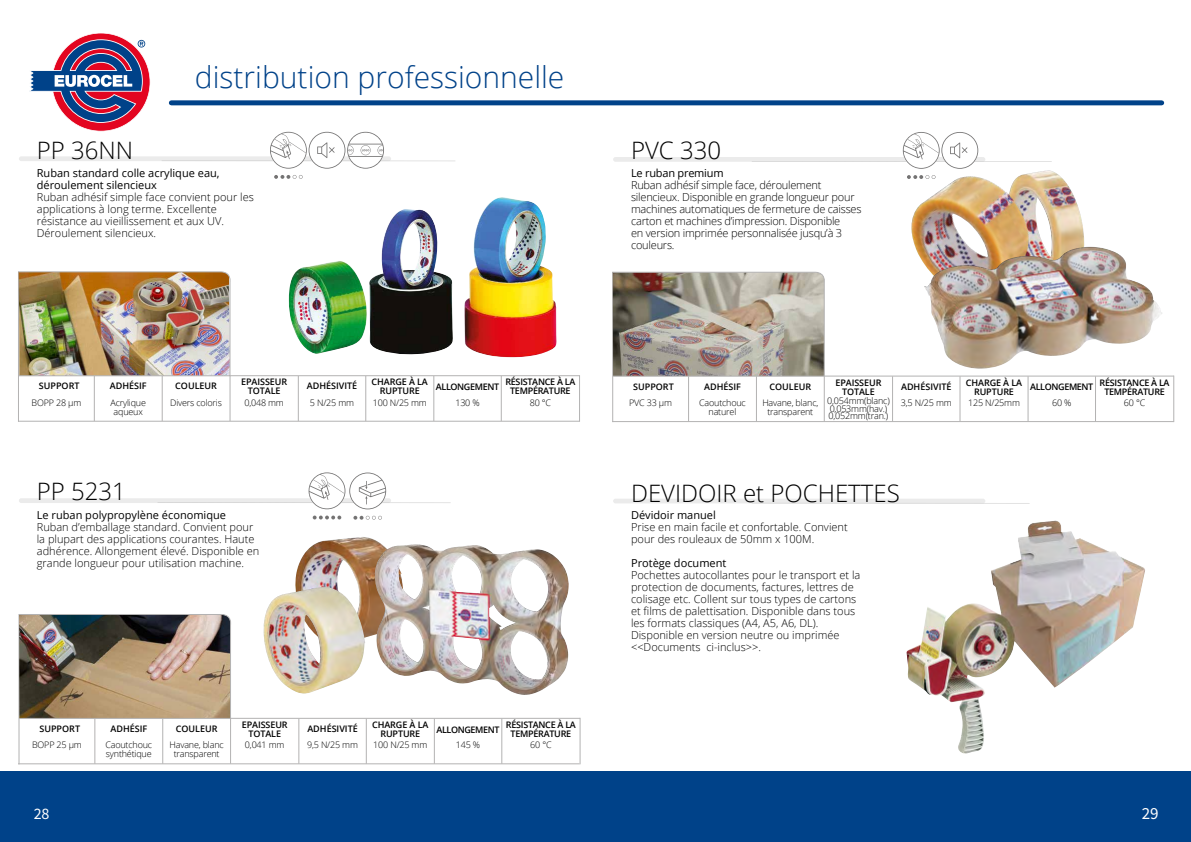
<style>
.page{position:relative;width:1191px;height:842px;background:#fff}
.page>*{position:absolute;margin:0;border:0;box-sizing:border-box;transform-origin:0 0}
.t1{font:300 30px "Open Sans";color:#004289}
.t2{font:300 24px "Open Sans";color:#000}
.t3{font:17px "Source Sans Pro";color:#fff}
.t4{font:16px "Source Sans Pro";color:#fff}
.t5{font:300 11px/12px "Open Sans";color:#000}
.t6{font:300 11px/12px "Open Sans";letter-spacing:-.02em;color:#000}
.t7{font:11px/12px "Open Sans";color:#000}
.t8{font:11px "Open Sans";letter-spacing:-.02em;color:#000}
.t9{font:300 9px/9px "Open Sans";letter-spacing:-.02em;color:#000;text-align:center}
.t10{font:600 9px/9px "Open Sans";letter-spacing:-.01em;color:#000;text-align:center}
.t11{font:600 9px/9px "Open Sans";letter-spacing:-.03em;color:#000;text-align:center}
.t12{font:600 9px "Open Sans";letter-spacing:-.04em;color:#000}
</style>
<div class="page">
<svg style="left:29px;top:33px;width:121px;height:99px"></svg>
<div style="left:171px;top:100px;width:990px;height:5px;background:#004289"></div>
<div style="left:0;top:771px;width:1191px;height:71px;background:#004289"></div>
<hr style="left:613px;top:499px;width:372px;height:4px;background:#ebebeb;border-radius:2px">
<hr style="left:751px;top:503px;width:278px;height:1px;background:#c6c6c6">
<div style="left:613px;top:157px;width:372px;height:5px;background:#ebebeb;border-radius:2px"></div>
<hr style="left:751px;top:161px;width:300px;height:1px;background:#c6c6c6">
<hr style="left:612px;top:272px;width:1px;height:150px;background:#b3b2b2">
<hr style="left:892px;top:376px;width:1px;height:45px;background:#b3b2b2">
<hr style="left:688px;top:376px;width:1px;height:45px;background:#b3b2b2">
<hr style="left:756px;top:376px;width:1px;height:45px;background:#b3b2b2">
<hr style="left:823px;top:376px;width:1px;height:45px;background:#b3b2b2">
<hr style="left:959px;top:376px;width:1px;height:45px;background:#b3b2b2">
<hr style="left:1027px;top:376px;width:1px;height:45px;background:#b3b2b2">
<hr style="left:1095px;top:376px;width:1px;height:45px;background:#b3b2b2">
<hr style="left:612px;top:421px;width:561px;height:1px;background:#b3b2b2">
<hr style="left:1173px;top:376px;width:1px;height:46px;background:#b3b2b2">
<hr style="left:824px;top:376px;width:349px;height:1px;background:#b3b2b2">
<div style="left:19px;top:156px;width:372px;height:5px;background:#ebebeb;border-radius:2px"></div>
<hr style="left:162px;top:161px;width:293px;height:1px;background:#c6c6c6">
<div style="left:19px;top:498px;width:372px;height:5px;background:#ebebeb;border-radius:2px"></div>
<hr style="left:157px;top:502px;width:294px;height:1px;background:#c6c6c6">
<hr style="left:18px;top:271px;width:1px;height:151px;background:#b3b2b2">
<hr style="left:298px;top:376px;width:1px;height:45px;background:#b3b2b2">
<hr style="left:94px;top:376px;width:1px;height:45px;background:#b3b2b2">
<hr style="left:162px;top:376px;width:1px;height:45px;background:#b3b2b2">
<hr style="left:229px;top:376px;width:1px;height:45px;background:#b3b2b2">
<hr style="left:365px;top:376px;width:1px;height:45px;background:#b3b2b2">
<hr style="left:433px;top:376px;width:1px;height:45px;background:#b3b2b2">
<hr style="left:501px;top:376px;width:1px;height:45px;background:#b3b2b2">
<hr style="left:18px;top:421px;width:561px;height:1px;background:#b3b2b2">
<hr style="left:579px;top:375px;width:1px;height:47px;background:#b3b2b2">
<hr style="left:230px;top:375px;width:349px;height:1px;background:#b3b2b2">
<hr style="left:19px;top:614px;width:1px;height:150px;background:#b3b2b2">
<hr style="left:298px;top:719px;width:1px;height:45px;background:#b3b2b2">
<hr style="left:94px;top:719px;width:1px;height:45px;background:#b3b2b2">
<hr style="left:162px;top:719px;width:1px;height:45px;background:#b3b2b2">
<hr style="left:230px;top:719px;width:1px;height:45px;background:#b3b2b2">
<hr style="left:366px;top:719px;width:1px;height:45px;background:#b3b2b2">
<hr style="left:434px;top:719px;width:1px;height:45px;background:#b3b2b2">
<hr style="left:501px;top:719px;width:1px;height:45px;background:#b3b2b2">
<hr style="left:579px;top:718px;width:1px;height:46px;background:#b3b2b2">
<hr style="left:230px;top:718px;width:350px;height:1px;background:#b3b2b2">
<hr style="left:18px;top:763px;width:561px;height:1px;background:#b3b2b2">
<img style="left:612px;top:271px;width:214px;height:106px">
<img style="left:18px;top:271px;width:214px;height:106px">
<img style="left:18px;top:614px;width:214px;height:105px">
<img style="left:1019px;top:170px;width:65px;height:77px">
<img style="left:911px;top:176px;width:124px;height:88px">
<img style="left:924px;top:247px;width:238px;height:122px">
<img style="left:906px;top:520px;width:239px;height:234px">
<img style="left:295px;top:537px;width:86px;height:101px">
<img style="left:263px;top:587px;width:102px;height:107px">
<img style="left:374px;top:544px;width:195px;height:151px">
<img style="left:289px;top:197px;width:268px;height:161px">
<svg style="left:907px;top:175px;width:28px;height:4px"></svg>
<svg style="left:903px;top:132px;width:75px;height:37px"></svg>
<svg style="left:313px;top:516px;width:28px;height:3px"></svg>
<svg style="left:353px;top:516px;width:29px;height:4px"></svg>
<svg style="left:308px;top:472px;width:78px;height:37px"></svg>
<svg style="left:274px;top:175px;width:29px;height:4px"></svg>
<svg style="left:270px;top:132px;width:114px;height:37px"></svg>
<h2 class="t2" style="left:37px;top:134px;width:98px">PP 36NN</h2>
<h1 class="t1" style="left:195px;top:57px;width:371px">distribution professionnelle</h1>
<p class="t7" style="left:37px;top:167px;width:184px">Ruban standard colle acrylique eau, déroulement silencieux</p>
<p class="t5" style="left:37px;top:191px;width:218px">Ruban adhésif simple face convient pour les applications à long terme. Excellente résistance au vieillissement et aux UV.<br>Déroulement silencieux.</p>
<p class="t10" style="left:39px;top:381px;width:42px">SUPPORT</p>
<p class="t10" style="left:110px;top:381px;width:38px">ADHÉSIF</p>
<p class="t10" style="left:175px;top:381px;width:43px">COULEUR</p>
<p class="t10" style="left:372px;top:377px;width:58px">CHARGE À LA<br>RUPTURE</p>
<p class="t12" style="left:436px;top:380px;width:65px">ALLONGEMENT</p>
<p class="t11" style="left:505px;top:377px;width:71px">RÉSISTANCE À LA<br>TEMPÉRATURE</p>
<p class="t10" style="left:241px;top:377px;width:47px">EPAISSEUR<br>TOTALE</p>
<p class="t10" style="left:307px;top:381px;width:52px">ADHÉSIVITÉ</p>
<p class="t9" style="left:32px;top:398px;width:51px">BOPP 28 µm</p>
<p class="t9" style="left:110px;top:398px;width:37px">Acrylique aqueux</p>
<p class="t9" style="left:170px;top:398px;width:53px">Divers coloris</p>
<p class="t9" style="left:244px;top:398px;width:41px">0,048 mm</p>
<p class="t9" style="left:310px;top:398px;width:46px">5 N/25 mm</p>
<p class="t9" style="left:373px;top:398px;width:56px">100 N/25 mm</p>
<p class="t9" style="left:455px;top:398px;width:26px">130 %</p>
<p class="t9" style="left:530px;top:398px;width:23px">80 °C</p>
<h2 class="t2" style="left:37px;top:475px;width:91px">PP 5231</h2>
<p class="t7" style="left:37px;top:508px;width:191px">Le ruban polypropylène économique</p>
<p class="t5" style="left:37px;top:520px;width:224px">Ruban d’emballage standard. Convient pour la plupart des applications courantes. Haute adhérence. Allongement élevé. Disponible en grande longueur pour utilisation machine.</p>
<p class="t10" style="left:39px;top:724px;width:42px">SUPPORT</p>
<p class="t10" style="left:110px;top:724px;width:38px">ADHÉSIF</p>
<p class="t10" style="left:176px;top:724px;width:43px">COULEUR</p>
<p class="t10" style="left:372px;top:720px;width:58px">CHARGE À LA<br>RUPTURE</p>
<p class="t12" style="left:436px;top:723px;width:65px">ALLONGEMENT</p>
<p class="t11" style="left:506px;top:720px;width:71px">RÉSISTANCE À LA<br>TEMPÉRATURE</p>
<p class="t10" style="left:242px;top:720px;width:47px">EPAISSEUR<br>TOTALE</p>
<p class="t10" style="left:307px;top:724px;width:52px">ADHÉSIVITÉ</p>
<p class="t9" style="left:32px;top:740px;width:51px">BOPP 25 µm</p>
<p class="t9" style="left:105px;top:740px;width:48px;text-align:left">Caoutchouc synthétique</p>
<p class="t9" style="left:169px;top:740px;width:56px">Havane, blanc transparent</p>
<p class="t9" style="left:245px;top:740px;width:41px">0,041 mm</p>
<p class="t9" style="left:307px;top:740px;width:52px">9,5 N/25 mm</p>
<p class="t9" style="left:373px;top:740px;width:56px">100 N/25 mm</p>
<p class="t9" style="left:456px;top:740px;width:26px">145 %</p>
<p class="t9" style="left:530px;top:740px;width:23px">60 °C</p>
<h2 class="t2" style="left:631px;top:134px;width:92px">PVC 330</h2>
<p class="t8" style="left:631px;top:166px;width:94px">Le ruban premium</p>
<p class="t6" style="left:631px;top:179px;width:232px">Ruban adhésif simple face, déroulement silencieux. Disponible en grande longueur pour machines automatiques de fermeture de caisses carton et machines d’impression. Disponible<br>en version imprimée personnalisée jusqu’à 3 couleurs.</p>
<p class="t10" style="left:633px;top:382px;width:42px">SUPPORT</p>
<p class="t10" style="left:704px;top:382px;width:38px">ADHÉSIF</p>
<p class="t10" style="left:769px;top:382px;width:43px">COULEUR</p>
<p class="t10" style="left:966px;top:378px;width:58px">CHARGE À LA<br>RUPTURE</p>
<p class="t12" style="left:1030px;top:381px;width:65px">ALLONGEMENT</p>
<p class="t11" style="left:1099px;top:378px;width:71px">RÉSISTANCE À LA<br>TEMPÉRATURE</p>
<p class="t10" style="left:835px;top:378px;width:47px">EPAISSEUR<br>TOTALE</p>
<p class="t10" style="left:901px;top:382px;width:52px">ADHÉSIVITÉ</p>
<p class="t9" style="left:629px;top:398px;width:44px">PVC 33 µm</p>
<p class="t9" style="left:699px;top:398px;width:48px">Caoutchouc naturel</p>
<p class="t9" style="left:762px;top:398px;width:58px">Havane, blanc, transparent</p>
<p class="t9" style="left:827px;top:396px;width:126px">0,054mm(blanc) 3,5 N/25 mm</p>
<p class="t9" style="left:968px;top:398px;width:53px">125 N/25mm</p>
<p class="t9" style="left:828px;top:404px;width:61px;line-height:7.5px;text-align:left">0,053mm(hav.)<br>0,052mm(tran.)</p>
<h2 class="t2" style="left:631px;top:476px;width:270px">DEVIDOIR et POCHETTES</h2>
<p class="t7" style="left:631px;top:509px;width:86px">Dévidoir manuel</p>
<p class="t5" style="left:631px;top:521px;width:218px">Prise en main facile et confortable. Convient pour des rouleaux de 50mm x 100M.</p>
<p class="t7" style="left:631px;top:557px;width:97px">Protège document</p>
<p class="t5" style="left:631px;top:569px;width:231px">Pochettes autocollantes pour le transport et la protection de documents, factures, lettres de colisage etc. Collent sur tous types de cartons et films de palettisation. Disponible dans tous les formats classiques (A4, A5, A6, DL).<br>Disponible en version neutre ou imprimée &lt;&lt;Documents ci-inclus&gt;&gt;.</p>
<p class="t9" style="left:1052px;top:398px;width:21px">60 %</p>
<p class="t9" style="left:1124px;top:398px;width:23px">60 °C</p>
<h3 class="t4" style="left:34px;top:803px;width:17px">28</h3>
<h3 class="t3" style="left:1141px;top:803px;width:18px">29</h3>
</div>
